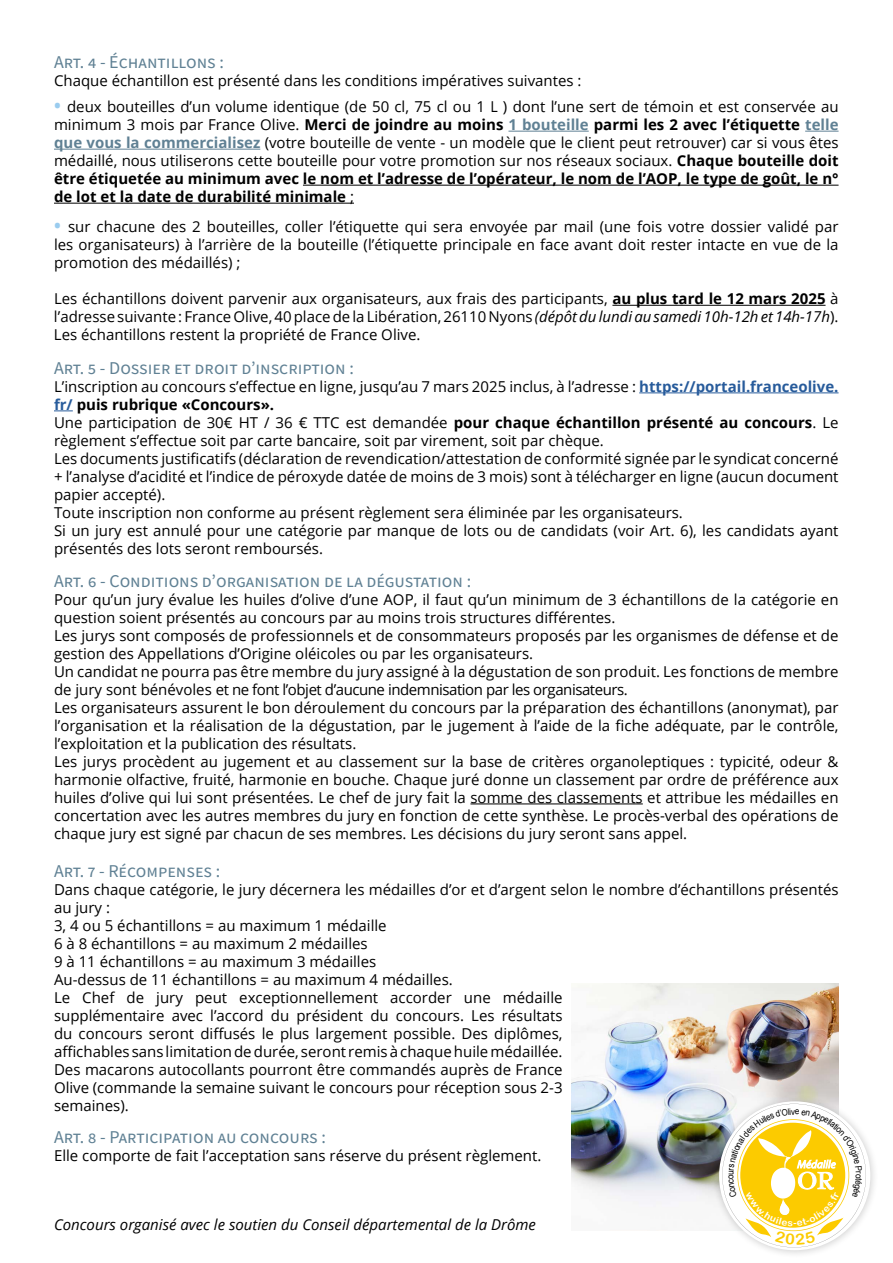
<style>
.page{position:relative;width:893px;height:1263px;background:#fff}
.page>*{position:absolute;margin:0;border:0;box-sizing:border-box;transform-origin:0 0}
.t1{font:18px "Source Sans Pro";color:#608194}
.t2{font:15px/18px "Open Sans";color:#000;text-align:justify}
.t3{font:italic 15px "Open Sans";color:#000}
.s1{font-weight:700;font-size:18px;color:#9accef}
.s2{font-weight:700}
.s3{font-weight:700;color:#608194}
.s4{font-style:italic}
.s5{font-weight:700;color:#275b9b}
</style>
<div class="page">
<img style="left:571px;top:984px;width:267px;height:247px">
<hr style="left:508px;top:131px;width:81px;height:1px;background:#608194">
<hr style="left:805px;top:131px;width:34px;height:1px;background:#608194">
<hr style="left:54px;top:149px;width:206px;height:1px;background:#608194">
<hr style="left:303px;top:185px;width:535px;height:1px;background:#000">
<hr style="left:54px;top:203px;width:300px;height:1px;background:#000">
<hr style="left:612px;top:305px;width:213px;height:1px;background:#000">
<hr style="left:639px;top:392px;width:200px;height:1px;background:#275b9b">
<svg style="left:54px;top:410px;width:19px;height:1px"></svg>
<hr style="left:470px;top:803px;width:173px;height:1px;background:#000">
<div style="left:711px;top:1094px;width:168px;height:164px;background:#000;opacity:.2"></div>
<svg style="left:722px;top:1104px;width:144px;height:143px"></svg>
<p class="t1" style="left:54px;top:50px;width:171px">Art. 4 - Échantillons :</p>
<p class="t2" style="left:54px;top:71px;width:529px">Chaque échantillon est présenté dans les conditions impératives suivantes :</p>
<p class="t2" style="left:54px;top:97px;width:786px"><span class="s1">•</span> deux bouteilles d’un volume identique (de 50 cl, 75 cl ou 1 L ) dont l’une sert de témoin et est conservée au minimum 3 mois par France Olive. <span class="s2">Merci de joindre au moins</span> <span class="s3">1 bouteille</span> <span class="s2">parmi les 2 avec l’étiquette</span> <span class="s3">telle que vous la commercialisez</span> (votre bouteille de vente - un modèle que le client peut retrouver) car si vous êtes médaillé, nous utiliserons cette bouteille pour votre promotion sur nos réseaux sociaux. <span class="s2">Chaque bouteille doit être étiquetée au minimum avec le nom et l’adresse de l’opérateur, le nom de l’AOP, le type de goût, le n° de lot et la date de durabilité minimale</span> ;</p>
<p class="t2" style="left:54px;top:217px;width:786px"><span class="s1">•</span> sur chacune des 2 bouteilles, coller l’étiquette qui sera envoyée par mail (une fois votre dossier validé par les organisateurs) à l’arrière de la bouteille (l’étiquette principale en face avant doit rester intacte en vue de la promotion des médaillés) ;</p>
<p class="t2" style="left:54px;top:289px;width:786px">Les échantillons doivent parvenir aux organisateurs, aux frais des participants, <span class="s2">au plus tard le 12 mars 2025</span> à l’adresse suivante : France Olive, 40 place de la Libération, 26110 Nyons <span class="s4">(dépôt du lundi au samedi 10h-12h et 14h-17h</span>).<br>Les échantillons restent la propriété de France Olive.</p>
<p class="t1" style="left:54px;top:356px;width:301px">Art. 5 - Dossier et droit d’inscription :</p>
<p class="t2" style="left:54px;top:377px;width:786px;text-align:left">L’inscription au concours s’effectue en ligne, jusqu’au 7 mars 2025 inclus, à l’adresse : <span class="s5">https://portail.franceolive. fr/</span> <span class="s2">puis rubrique «Concours».<br></span>Une participation de 30€ HT / 36 € TTC est demandée <span class="s2">pour chaque échantillon présenté au concours</span>. Le règlement s’effectue soit par carte bancaire, soit par virement, soit par chèque.<br>Les documents justificatifs (déclaration de revendication/attestation de conformité signée par le syndicat concerné + l’analyse d’acidité et l’indice de péroxyde datée de moins de 3 mois) sont à télécharger en ligne (aucun document papier accepté).<br>Toute inscription non conforme au présent règlement sera éliminée par les organisateurs.<br>Si un jury est annulé pour une catégorie par manque de lots ou de candidats (voir Art. 6), les candidats ayant présentés des lots seront remboursés.</p>
<p class="t1" style="left:54px;top:569px;width:419px">Art. 6 - Conditions d’organisation de la dégustation :</p>
<p class="t2" style="left:54px;top:590px;width:786px;text-align:left">Pour qu’un jury évalue les huiles d’olive d’une AOP, il faut qu’un minimum de 3 échantillons de la catégorie en question soient présentés au concours par au moins trois structures différentes.<br>Les jurys sont composés de professionnels et de consommateurs proposés par les organismes de défense et de gestion des Appellations d’Origine oléicoles ou par les organisateurs.<br>Un candidat ne pourra pas être membre du jury assigné à la dégustation de son produit. Les fonctions de membre de jury sont bénévoles et ne font l’objet d’aucune indemnisation par les organisateurs.<br>Les organisateurs assurent le bon déroulement du concours par la préparation des échantillons (anonymat), par l’organisation et la réalisation de la dégustation, par le jugement à l’aide de la fiche adéquate, par le contrôle, l’exploitation et la publication des résultats.<br>Les jurys procèdent au jugement et au classement sur la base de critères organoleptiques : typicité, odeur &amp; harmonie olfactive, fruité, harmonie en bouche. Chaque juré donne un classement par ordre de préférence aux huiles d’olive qui lui sont présentées. Le chef de jury fait la somme des classements et attribue les médailles en concertation avec les autres membres du jury en fonction de cette synthèse. Le procès-verbal des opérations de chaque jury est signé par chacun de ses membres. Les décisions du jury seront sans appel.</p>
<p class="t1" style="left:54px;top:859px;width:168px">Art. 7 - Récompenses :</p>
<p class="t2" style="left:54px;top:880px;width:786px;text-align:left">Dans chaque catégorie, le jury décernera les médailles d’or et d’argent selon le nombre d’échantillons présentés au jury :<br>3, 4 ou 5 échantillons = au maximum 1 médaille<br>6 à 8 échantillons = au maximum 2 médailles<br>9 à 11 échantillons = au maximum 3 médailles<br>Au-dessus de 11 échantillons = au maximum 4 médailles.<br>Le Chef de jury peut exceptionnellement accorder une médaille<br>supplémentaire avec l’accord du président du concours. Les résultats<br>du concours seront diffusés le plus largement possible. Des diplômes,<br>affichables sans limitation de durée, seront remis à chaque huile médaillée.<br>Des macarons autocollants pourront être commandés auprès de France<br>Olive (commande la semaine suivant le concours pour réception sous 2-3<br>semaines).</p>
<p class="t1" style="left:54px;top:1125px;width:273px">Art. 8 - Participation au concours :</p>
<p class="t2" style="left:54px;top:1146px;width:489px">Elle comporte de fait l’acceptation sans réserve du présent règlement.</p>
<p class="t3" style="left:54px;top:1214px;width:484px">Concours organisé avec le soutien du Conseil départemental de la Drôme</p>
</div>
